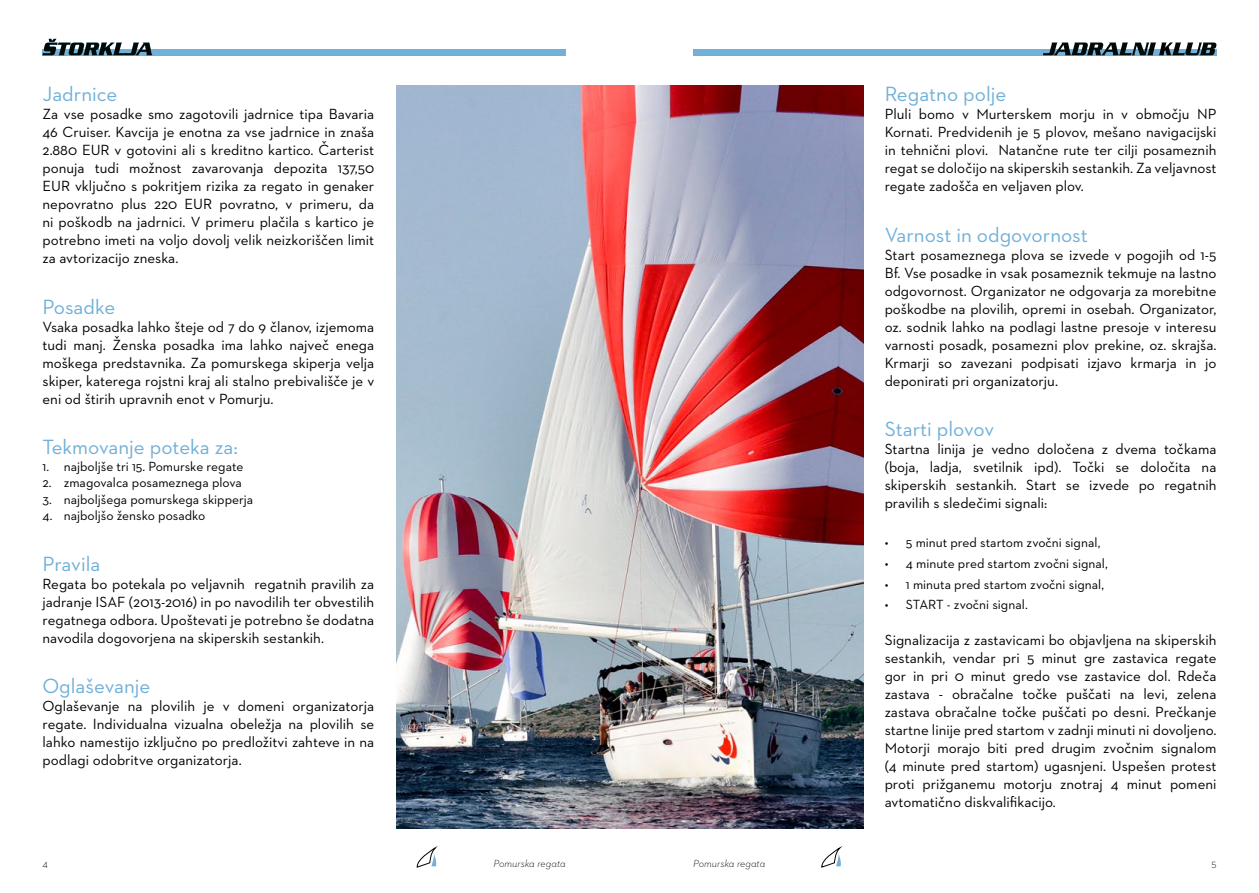
<style>
.page{position:relative;width:1259px;height:893px;background:#fff}
.page>*{position:absolute;margin:0;border:0;box-sizing:border-box;transform-origin:0 0}
.t1{font:21px "Neutraface 2 Text";color:#71b0d8}
.t2{font:15px/18px "Neutraface 2 Text";color:#000;text-align:justify}
.t3{font:13.5px "Neutraface 2 Text";color:#000}
.t4{font:italic 300 10.5px "Neutraface 2 Text";color:#000}
.t5{font:300 10.5px "Neutraface 2 Text";color:#000}
</style>
<div class="page">
<div style="left:693px;top:49px;width:523px;height:6px;background:#71b0d8"></div>
<div style="left:43px;top:49px;width:523px;height:6px;background:#71b0d8"></div>
<svg style="left:416px;top:847px;width:21px;height:21px"></svg>
<svg style="left:43px;top:39px;width:109px;height:16px"></svg>
<svg style="left:1043px;top:43px;width:173px;height:12px"></svg>
<svg style="left:821px;top:847px;width:21px;height:21px"></svg>
<img style="left:396px;top:86px;width:467px;height:742px">
<h1 class="t1" style="left:43px;top:81px;width:76px">Jadrnice</h1>
<p class="t2" style="left:43px;top:105px;width:333px">Za vse posadke smo zagotovili jadrnice tipa Bavaria 46 Cruiser. Kavcija je enotna za vse jadrnice in znaša 2.880 EUR v gotovini ali s kreditno kartico. Čarterist ponuja tudi možnost zavarovanja depozita 137,50<br>EUR vključno s pokritjem rizika za regato in genaker nepovratno plus 220 EUR povratno, v primeru, da ni poškodb na jadrnici. V primeru plačila s kartico je potrebno imeti na voljo dovolj velik neizkoriščen limit za avtorizacijo zneska.</p>
<h1 class="t1" style="left:43px;top:294px;width:74px">Posadke</h1>
<p class="t2" style="left:43px;top:318px;width:333px">Vsaka posadka lahko šteje od 7 do 9 članov, izjemoma tudi manj. Ženska posadka ima lahko največ enega moškega predstavnika. Za pomurskega skiperja velja skiper, katerega rojstni kraj ali stalno prebivališče je v eni od štirih upravnih enot v Pomurju.</p>
<h1 class="t1" style="left:43px;top:434px;width:197px">Tekmovanje poteka za:</h1>
<p class="t3" style="left:43px;top:458px;width:202px">1. najboljše tri 15. Pomurske regate</p>
<p class="t3" style="left:43px;top:474px;width:201px">2. zmagovalca posameznega plova</p>
<p class="t3" style="left:43px;top:491px;width:212px">3. najboljšega pomurskega skipperja</p>
<p class="t3" style="left:43px;top:507px;width:164px">4. najboljšo žensko posadko</p>
<h1 class="t1" style="left:43px;top:550px;width:59px">Pravila</h1>
<p class="t2" style="left:43px;top:574px;width:333px">Regata bo potekala po veljavnih regatnih pravilih za jadranje ISAF (2013-2016) in po navodilih ter obvestilih regatnega odbora. Upoštevati je potrebno še dodatna navodila dogovorjena na skiperskih sestankih.</p>
<h1 class="t1" style="left:43px;top:673px;width:109px">Oglaševanje</h1>
<p class="t2" style="left:43px;top:697px;width:333px">Oglaševanje na plovilih je v domeni organizatorja regate. Individualna vizualna obeležja na plovilih se lahko namestijo izključno po predložitvi zahteve in na podlagi odobritve organizatorja.</p>
<h1 class="t1" style="left:884px;top:81px;width:123px">Regatno polje</h1>
<p class="t2" style="left:884px;top:105px;width:333px">Pluli bomo v Murterskem morju in v območju NP Kornati. Predvidenih je 5 plovov, mešano navigacijski in tehnični plovi. Natančne rute ter cilji posameznih regat se določijo na skiperskih sestankih. Za veljavnost regate zadošča en veljaven plov.</p>
<h1 class="t1" style="left:884px;top:222px;width:205px">Varnost in odgovornost</h1>
<p class="t2" style="left:884px;top:246px;width:333px">Start posameznega plova se izvede v pogojih od 1-5<br>Bf. Vse posadke in vsak posameznik tekmuje na lastno odgovornost. Organizator ne odgovarja za morebitne poškodbe na plovilih, opremi in osebah. Organizator, oz. sodnik lahko na podlagi lastne presoje v interesu varnosti posadk, posamezni plov prekine, oz. skrajša.<br>Krmarji so zavezani podpisati izjavo krmarja in jo deponirati pri organizatorju.</p>
<h1 class="t1" style="left:884px;top:416px;width:111px">Starti plovov</h1>
<p class="t2" style="left:884px;top:440px;width:333px">Startna linija je vedno določena z dvema točkama (boja, ladja, svetilnik ipd). Točki se določita na skiperskih sestankih. Start se izvede po regatnih pravilih s sledečimi signali:</p>
<p class="t3" style="left:884px;top:534px;width:217px">• 5 minut pred startom zvočni signal,</p>
<p class="t3" style="left:884px;top:555px;width:225px">• 4 minute pred startom zvočni signal,</p>
<p class="t3" style="left:884px;top:575px;width:221px">• 1 minuta pred startom zvočni signal,</p>
<p class="t3" style="left:884px;top:596px;width:145px">• START - zvočni signal.</p>
<p class="t2" style="left:884px;top:631px;width:333px">Signalizacija z zastavicami bo objavljena na skiperskih sestankih, vendar pri 5 minut gre zastavica regate gor in pri 0 minut gredo vse zastavice dol. Rdeča zastava - obračalne točke puščati na levi, zelena zastava obračalne točke puščati po desni. Prečkanje startne linije pred startom v zadnji minuti ni dovoljeno.<br>Motorji morajo biti pred drugim zvočnim signalom (4 minute pred startom) ugasnjeni. Uspešen protest proti prižganemu motorju znotraj 4 minut pomeni avtomatično diskvalifikacijo.</p>
<p class="t5" style="left:43px;top:857px;width:7px">4</p>
<p class="t4" style="left:493px;top:857px;width:74px">Pomurska regata</p>
<p class="t4" style="left:693px;top:857px;width:74px">Pomurska regata</p>
<p class="t5" style="left:1211px;top:857px;width:6px">5</p>
</div>
